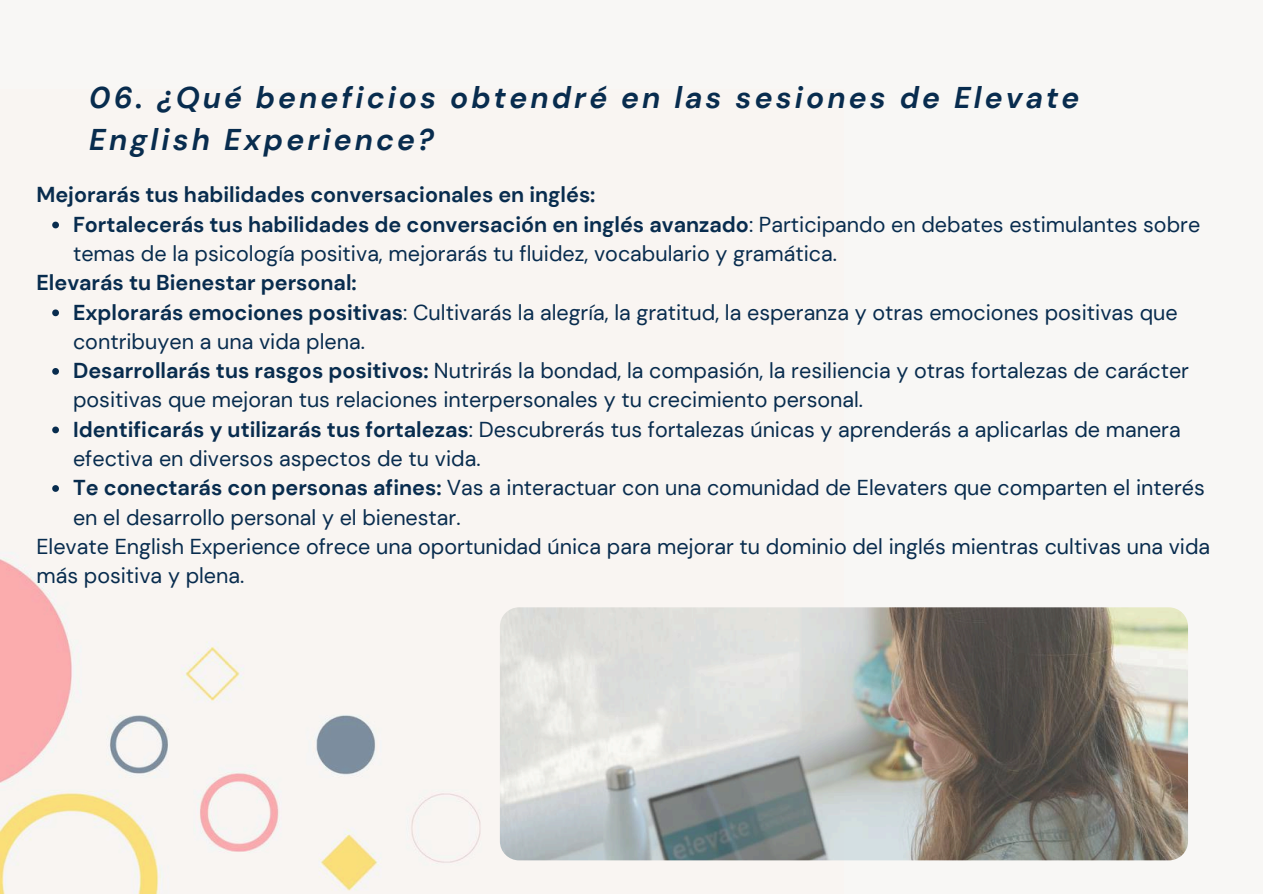
<style>
.page{position:relative;width:1263px;height:894px;background:#fff}
.page>*{position:absolute;margin:0;border:0;box-sizing:border-box;transform-origin:0 0}
.t1{font:italic 700 30px/41.7px "DM Sans";letter-spacing:.105em;color:#082c4e}
.t2{font:21.6px/29.2px "DM Sans";color:#082c4e}
.t3{font:700 21.6px "DM Sans";color:#082c4e}
.s1{font-weight:700}
</style>
<div class="page">
<div style="left:0;top:0;width:1263px;height:893px;background:#f8f7f5"></div>
<img style="left:0;top:228px;width:844px;height:665px">
<svg style="left:52px;top:221px;width:7px;height:7px"></svg>
<svg style="left:52px;top:309px;width:7px;height:7px"></svg>
<svg style="left:52px;top:368px;width:7px;height:6px"></svg>
<svg style="left:52px;top:426px;width:7px;height:7px"></svg>
<svg style="left:52px;top:485px;width:7px;height:6px"></svg>
<img style="left:500px;top:607px;width:688px;height:253px;border-radius:19px">
<h1 class="t1" style="left:89px;top:77px;width:992px">06. ¿Qué beneficios obtendré en las sesiones de Elevate<br>English Experience?</h1>
<p class="t2" style="left:73px;top:180px;width:1129px;text-indent:-37px"><span class="s1">Mejorarás tus habilidades conversacionales en inglés:<br>Fortalecerás tus habilidades de conversación en inglés avanzado</span>: Participando en debates estimulantes sobre temas de la psicología positiva, mejorarás tu fluidez, vocabulario y gramática.</p>
<p class="t3" style="left:36px;top:269px;width:322px">Elevarás tu Bienestar personal:</p>
<p class="t2" style="left:73px;top:297px;width:1106px"><span class="s1">Explorarás emociones positivas</span>: Cultivarás la alegría, la gratitud, la esperanza y otras emociones positivas que</p>
<p class="t2" style="left:73px;top:327px;width:293px">contribuyen a una vida plena.</p>
<p class="t2" style="left:73px;top:356px;width:1117px"><span class="s1">Desarrollarás tus rasgos positivos:</span> Nutrirás la bondad, la compasión, la resiliencia y otras fortalezas de carácter</p>
<p class="t2" style="left:73px;top:385px;width:792px">positivas que mejoran tus relaciones interpersonales y tu crecimiento personal.</p>
<p class="t2" style="left:73px;top:414px;width:1109px"><span class="s1">Identificarás y utilizarás tus fortalezas</span>: Descubrerás tus fortalezas únicas y aprenderás a aplicarlas de manera</p>
<p class="t2" style="left:73px;top:444px;width:409px">efectiva en diversos aspectos de tu vida.</p>
<p class="t2" style="left:73px;top:473px;width:1133px"><span class="s1">Te conectarás con personas afines:</span> Vas a interactuar con una comunidad de Elevaters que comparten el interés</p>
<p class="t2" style="left:73px;top:502px;width:389px">en el desarrollo personal y el bienestar.</p>
<p class="t2" style="left:36px;top:531px;width:1175px">Elevate English Experience ofrece una oportunidad única para mejorar tu dominio del inglés mientras cultivas una vida</p>
<p class="t2" style="left:36px;top:561px;width:209px">más positiva y plena.</p>
</div>
